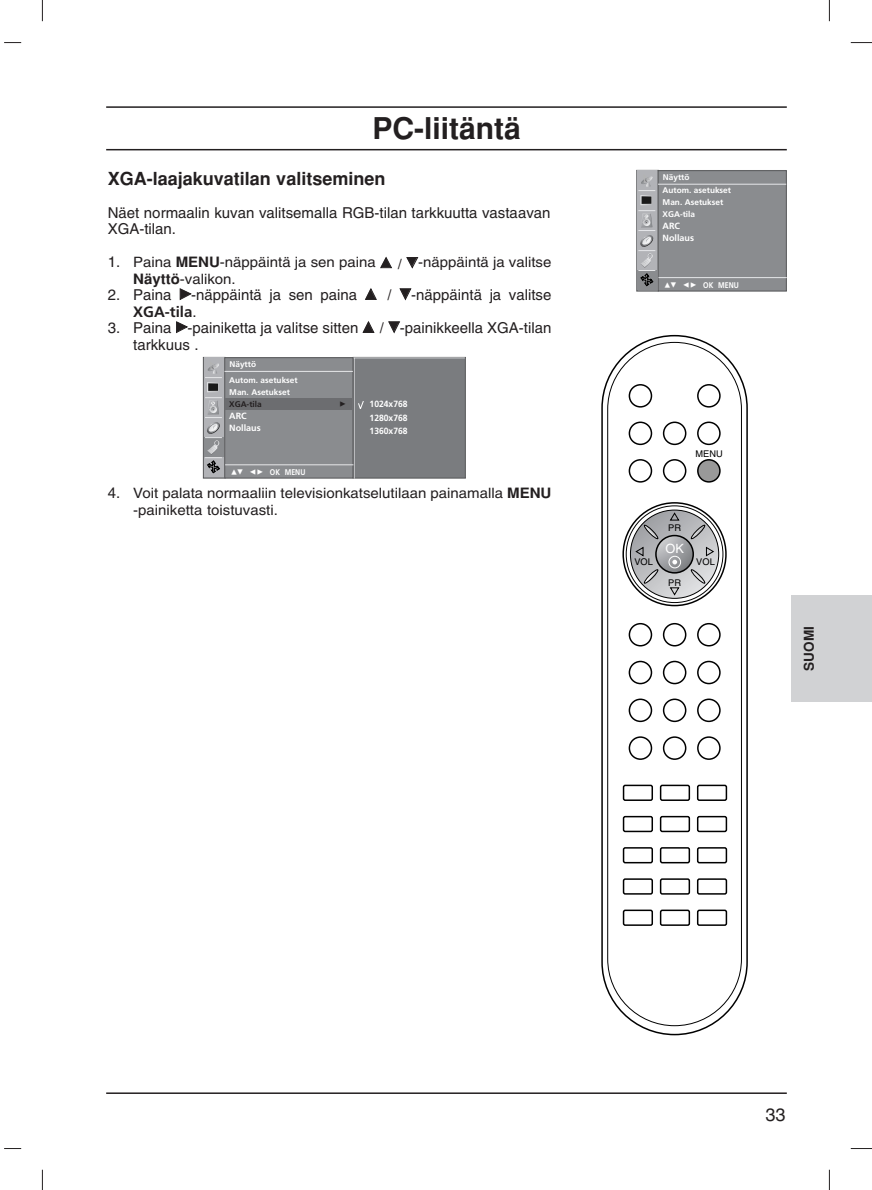
<style>
.page{position:relative;width:872px;height:1190px;background:#fff}
.page>*{position:absolute;margin:0;border:0;box-sizing:border-box;transform-origin:0 0}
.t1{font:700 30px "Helvetica";color:#231f20}
.t2{font:700 18px "Helvetica";color:#231f20}
.t3{font:18px "Helvetica";color:#231f20}
.t4{font:15px/16.5px "Helvetica";color:#231f20}
.t5{font:700 15px "Frutiger";color:#231f20}
.t6{font:14.25px/16.5px "Helvetica";color:#231f20;scale:1.05 1}
.t7{font:700 13.5px "Helvetica";color:#231f20}
.t8{font:12.75px "Helvetica";color:#fff}
.t9{font:9.3px "Helvetica";color:#000}
.t10{font:700 9px/13.5px "Frutiger";color:#fff;text-align:justify;scale:.95 1}
.t11{font:700 9px/12px "Frutiger";color:#fff}
.t12{font:700 8.25px/12px "Frutiger";color:#fff}
.t13{font:700 8.25px "Frutiger";color:#fff;scale:.85 1}
.t14{font:700 8.25px "Frutiger";color:#231f20}
.t15{font:6px "FZDING33";color:#231f20}
.s1{font-size:15px}
.s2{font-weight:700}
.s3{font-family:"FZDING33";font-size:11.4px}
.s4{font-family:"FZDING33";font-size:12px}
.s5{font-family:"Helvetica";font-weight:400}
.s6{font-family:"FZDING33";font-weight:400;font-size:6px}
</style>
<div class="page">
<svg style="left:42px;top:0;width:1px;height:21px"></svg>
<svg style="left:829px;top:0;width:1px;height:21px"></svg>
<svg style="left:42px;top:1169px;width:1px;height:20px"></svg>
<svg style="left:829px;top:1169px;width:1px;height:20px"></svg>
<svg style="left:4px;top:42px;width:17px;height:1px"></svg>
<svg style="left:4px;top:1148px;width:17px;height:1px"></svg>
<svg style="left:850px;top:42px;width:22px;height:1px"></svg>
<svg style="left:850px;top:1148px;width:22px;height:1px"></svg>
<div style="left:791px;top:595px;width:81px;height:107px;background:#d1d2d4"></div>
<hr style="left:106px;top:149px;width:680px;height:1px;background:#231f20">
<hr style="left:106px;top:1092px;width:680px;height:2px;background:#231f20">
<hr style="left:106px;top:106px;width:680px;height:2px;background:#231f20">
<svg style="left:601px;top:335px;width:146px;height:700px"></svg>
<div style="left:607px;top:342px;width:134px;height:684px;background:#fff;border:1px solid #000;border-radius:67px"></div>
<div style="left:628px;top:384px;width:24px;height:23px;background:#fff;border:2px solid #000;border-radius:50%"></div>
<div style="left:628px;top:421px;width:24px;height:24px;background:#fff;border:2px solid #000;border-radius:50%"></div>
<div style="left:628px;top:459px;width:24px;height:23px;background:#fff;border:2px solid #000;border-radius:50%"></div>
<div style="left:662px;top:421px;width:24px;height:24px;background:#fff;border:2px solid #000;border-radius:50%"></div>
<div style="left:662px;top:459px;width:24px;height:23px;background:#fff;border:2px solid #000;border-radius:50%"></div>
<div style="left:697px;top:384px;width:23px;height:23px;background:#fff;border:2px solid #000;border-radius:50%"></div>
<div style="left:628px;top:623px;width:24px;height:23px;background:#fff;border:2px solid #000;border-radius:50%"></div>
<div style="left:662px;top:623px;width:24px;height:23px;background:#fff;border:2px solid #000;border-radius:50%"></div>
<div style="left:697px;top:623px;width:23px;height:23px;background:#fff;border:2px solid #000;border-radius:50%"></div>
<div style="left:628px;top:660px;width:24px;height:24px;background:#fff;border:2px solid #000;border-radius:50%"></div>
<div style="left:662px;top:660px;width:24px;height:24px;background:#fff;border:2px solid #000;border-radius:50%"></div>
<div style="left:697px;top:660px;width:23px;height:24px;background:#fff;border:2px solid #000;border-radius:50%"></div>
<div style="left:628px;top:698px;width:24px;height:24px;background:#fff;border:2px solid #000;border-radius:50%"></div>
<div style="left:662px;top:698px;width:24px;height:24px;background:#fff;border:2px solid #000;border-radius:50%"></div>
<div style="left:697px;top:698px;width:23px;height:24px;background:#fff;border:2px solid #000;border-radius:50%"></div>
<div style="left:628px;top:736px;width:24px;height:24px;background:#fff;border:2px solid #000;border-radius:50%"></div>
<div style="left:662px;top:736px;width:24px;height:24px;background:#fff;border:2px solid #000;border-radius:50%"></div>
<div style="left:697px;top:736px;width:23px;height:24px;background:#fff;border:2px solid #000;border-radius:50%"></div>
<div style="left:697px;top:421px;width:23px;height:24px;background:#fff;border:2px solid #000;border-radius:50%"></div>
<div style="left:697px;top:459px;width:23px;height:23px;background:#999;border:2px solid #000;border-radius:50%"></div>
<div style="left:622px;top:784px;width:31px;height:17px;background:#fff;border:2px solid #000;border-radius:2px"></div>
<div style="left:659px;top:784px;width:31px;height:17px;background:#fff;border:2px solid #000;border-radius:2px"></div>
<div style="left:697px;top:784px;width:30px;height:17px;background:#fff;border:2px solid #000;border-radius:2px"></div>
<div style="left:622px;top:816px;width:31px;height:16px;background:#fff;border:2px solid #000;border-radius:2px"></div>
<div style="left:659px;top:816px;width:31px;height:16px;background:#fff;border:2px solid #000;border-radius:2px"></div>
<div style="left:697px;top:816px;width:30px;height:16px;background:#fff;border:2px solid #000;border-radius:2px"></div>
<div style="left:622px;top:847px;width:31px;height:16px;background:#fff;border:2px solid #000;border-radius:2px"></div>
<div style="left:659px;top:847px;width:31px;height:16px;background:#fff;border:2px solid #000;border-radius:2px"></div>
<div style="left:697px;top:847px;width:30px;height:16px;background:#fff;border:2px solid #000;border-radius:2px"></div>
<div style="left:622px;top:878px;width:31px;height:16px;background:#fff;border:2px solid #000;border-radius:2px"></div>
<div style="left:659px;top:878px;width:31px;height:16px;background:#fff;border:2px solid #000;border-radius:2px"></div>
<div style="left:697px;top:878px;width:30px;height:16px;background:#fff;border:2px solid #000;border-radius:2px"></div>
<div style="left:622px;top:909px;width:31px;height:17px;background:#fff;border:2px solid #000;border-radius:2px"></div>
<div style="left:659px;top:909px;width:31px;height:17px;background:#fff;border:2px solid #000;border-radius:2px"></div>
<div style="left:697px;top:909px;width:30px;height:17px;background:#fff;border:2px solid #000;border-radius:2px"></div>
<div style="left:622px;top:502px;width:104px;height:104px;border:2px solid #000;border-radius:50%"></div>
<svg style="left:626px;top:506px;width:97px;height:96px"></svg>
<svg style="left:630px;top:510px;width:88px;height:88px"></svg>
<svg style="left:634px;top:512px;width:80px;height:84px;background:#acadaf"></svg>
<div style="left:636px;top:170px;width:22px;height:121px;border:1px solid #57585a"></div>
<div style="left:637px;top:170px;width:20px;height:20px;background:#b2b3b7"></div>
<div style="left:637px;top:190px;width:20px;height:20px;background:#b2b3b7"></div>
<div style="left:637px;top:210px;width:20px;height:20px;background:#b2b3b7"></div>
<div style="left:637px;top:230px;width:20px;height:20px;background:#b2b3b7"></div>
<div style="left:637px;top:250px;width:20px;height:20px;background:#b2b3b7"></div>
<div style="left:637px;top:270px;width:20px;height:20px;background:#8a8c8f"></div>
<svg style="left:638px;top:176px;width:17px;height:110px"></svg>
<hr style="left:657px;top:171px;width:1px;height:121px;background:#d1d2d4">
<div style="left:658px;top:171px;width:127px;height:119px;background:#8a8c8f"></div>
<div style="left:657px;top:170px;width:129px;height:121px;border:1px solid #57585a"></div>
<hr style="left:658px;top:184px;width:128px;height:1px;background:#e6e7e9">
<hr style="left:658px;top:277px;width:128px;height:1px;background:#e6e7e9">
<div style="left:203px;top:357px;width:22px;height:121px;border:1px solid #57585a"></div>
<div style="left:204px;top:357px;width:20px;height:20px;background:#b2b3b7"></div>
<div style="left:204px;top:377px;width:20px;height:20px;background:#b2b3b7"></div>
<div style="left:204px;top:397px;width:20px;height:20px;background:#b2b3b7"></div>
<div style="left:204px;top:417px;width:20px;height:20px;background:#b2b3b7"></div>
<div style="left:204px;top:437px;width:20px;height:20px;background:#8a8c8f"></div>
<div style="left:204px;top:457px;width:20px;height:20px;background:#b2b3b7"></div>
<svg style="left:205px;top:363px;width:17px;height:110px"></svg>
<div style="left:354px;top:358px;width:111px;height:119px;background:#7a7c7f"></div>
<div style="left:352px;top:357px;width:114px;height:121px;border:1px solid #57585a"></div>
<hr style="left:353px;top:357px;width:112px;height:1px;background:#d1d2d4">
<hr style="left:353px;top:358px;width:2px;height:120px;background:#d1d2d4">
<div style="left:225px;top:358px;width:127px;height:119px;background:#8a8c8f"></div>
<div style="left:224px;top:357px;width:129px;height:121px;border:1px solid #57585a"></div>
<hr style="left:224px;top:371px;width:129px;height:1px;background:#e6e7e9">
<hr style="left:225px;top:464px;width:128px;height:1px;background:#e6e7e9">
<div style="left:225px;top:398px;width:127px;height:12px;background:#6c6d70"></div>
<svg style="left:358px;top:401px;width:6px;height:8px"></svg>
<h1 class="t1" style="left:372px;top:118px;width:150px">PC-liitäntä</h1>
<p class="t2" style="left:108px;top:172px;width:279px">XGA-laajakuvatilan valitseminen</p>
<p class="t4" style="left:108px;top:206px;width:444px">Näet normaalin kuvan valitsemalla RGB-tilan tarkkuutta vastaavan<br>XGA-tilan.</p>
<p class="t6" style="left:133px;top:255px;width:400px;text-indent:-26px"><span class="s1">1.</span> Paina <span class="s2">MENU</span>-näppäintä ja sen paina <span class="s3">D</span> <span class="s2">/</span> <span class="s3">E</span>-näppäintä ja valitse<br><span class="s2">Näyttö</span>-valikon.</p>
<p class="t4" style="left:108px;top:288px;width:445px">2. Paina <span class="s4">G</span>-näppäintä ja sen paina <span class="s4">D</span> <span class="s2">/</span> <span class="s4">E</span>-näppäintä ja valitse</p>
<p class="t5" style="left:133px;top:305px;width:65px">XGA-tila<span class="s5">.</span></p>
<p class="t4" style="left:133px;top:321px;width:419px;text-indent:-26px">3. Paina <span class="s4">G</span>-painiketta ja valitse sitten <span class="s4">D</span> <span class="s2">/</span> <span class="s4">E</span>-painikkeella XGA-tilan tarkkuus .</p>
<p class="t12" style="left:229px;top:359px;width:28px">Näyttö</p>
<p class="t12" style="left:229px;top:374px;width:70px">Autom. asetukset<br>Man. Asetukset</p>
<p class="t14" style="left:229px;top:400px;width:34px">XGA-tila</p>
<p class="t15" style="left:340px;top:401px;width:7px">G</p>
<p class="t11" style="left:229px;top:410px;width:33px">ARC<br>Nollaus</p>
<p class="t10" style="left:369px;top:398px;width:42px">1024x768<br>1280x768<br>1360x768</p>
<p class="t13" style="left:231px;top:469px;width:89px"><span class="s6">DE F G</span> OK MENU</p>
<p class="t6" style="left:133px;top:486px;width:400px;text-indent:-26px"><span class="s1">4.</span> Voit palata normaaliin televisionkatselutilaan painamalla <span class="s2">MENU </span>-painiketta toistuvasti.</p>
<p class="t12" style="left:663px;top:172px;width:28px">Näyttö</p>
<p class="t12" style="left:662px;top:185px;width:70px">Autom. asetukset<br>Man. Asetukset<br>XGA-tila</p>
<p class="t11" style="left:662px;top:221px;width:33px">ARC<br>Nollaus</p>
<p class="t13" style="left:664px;top:282px;width:89px"><span class="s6">DE F G</span> OK MENU</p>
<p class="t9" style="left:695px;top:450px;width:29px">MENU</p>
<p class="t9" style="left:668px;top:524px;width:14px">PR</p>
<p class="t8" style="left:665px;top:543px;width:20px">OK</p>
<p class="t9" style="left:634px;top:558px;width:20px">VOL</p>
<p class="t9" style="left:696px;top:558px;width:20px">VOL</p>
<p class="t9" style="left:668px;top:579px;width:14px">PR</p>
<p class="t7" style="left:804px;top:670px;width:46px;rotate:-90deg">SUOMI</p>
<p class="t3" style="left:765px;top:1107px;width:22px">33</p>
</div>
